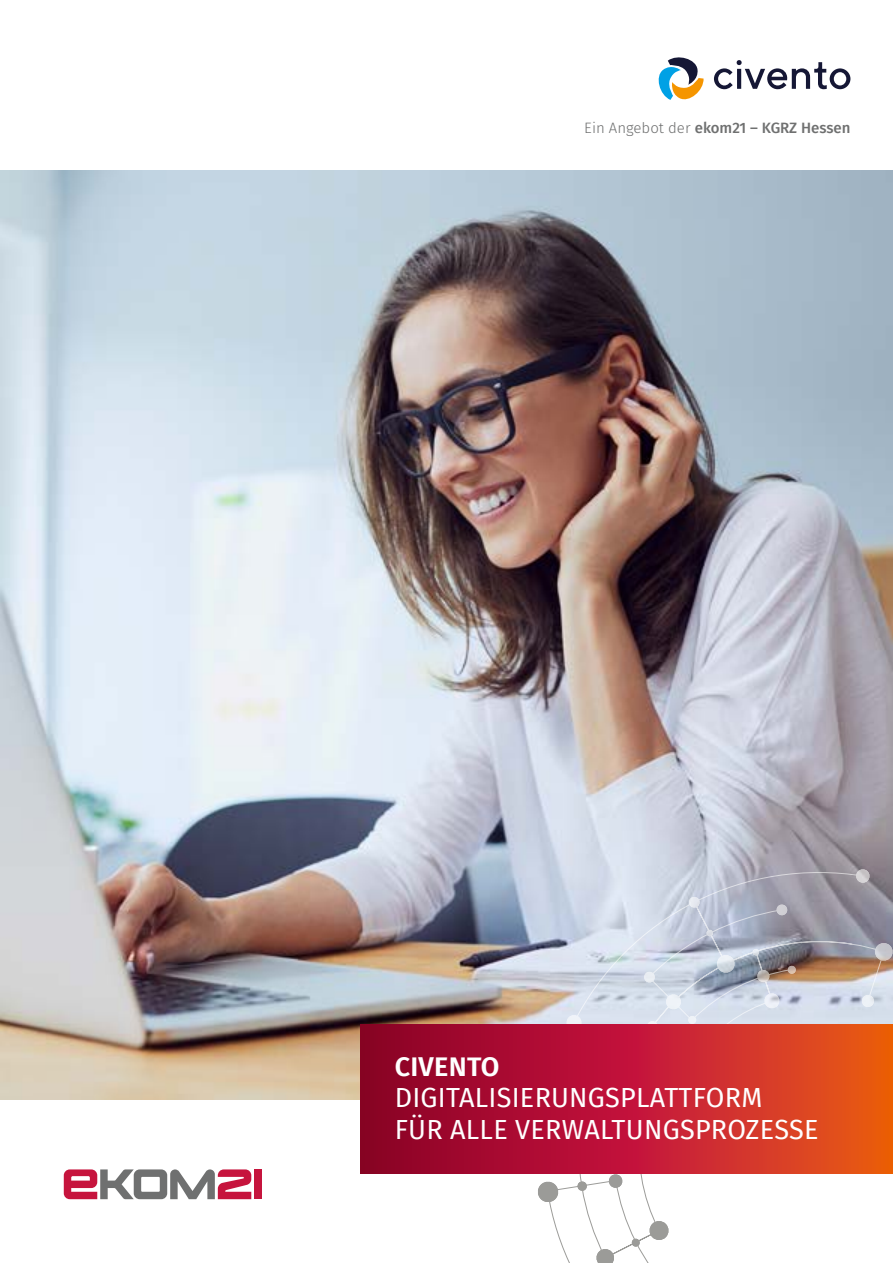
<style>
.page{position:relative;width:893px;height:1263px;background:#fff}
.page>*{position:absolute;margin:0;border:0;box-sizing:border-box;transform-origin:0 0}
.t1{font:27px/31.5px "Fira Sans";letter-spacing:.01em;color:#fff}
.t2{font:600 27px "Fira Sans";letter-spacing:.01em;color:#fff}
.t3{font:500 15px "Fira Sans";color:#6f7070}
.s1{font-weight:300}
</style>
<div class="page">
<img style="left:0;top:170px;width:893px;height:929px">
<svg style="left:547px;top:867px;width:346px;height:396px"></svg>
<svg style="left:855px;top:868px;width:15px;height:16px"></svg>
<svg style="left:775px;top:903px;width:12px;height:13px"></svg>
<svg style="left:787px;top:965px;width:9px;height:10px"></svg>
<svg style="left:763px;top:992px;width:16px;height:17px"></svg>
<svg style="left:756px;top:969px;width:13px;height:14px"></svg>
<svg style="left:716px;top:954px;width:19px;height:20px"></svg>
<svg style="left:706px;top:929px;width:7px;height:8px"></svg>
<svg style="left:688px;top:896px;width:12px;height:12px"></svg>
<svg style="left:565px;top:1014px;width:17px;height:11px"></svg>
<svg style="left:648px;top:1219px;width:21px;height:22px"></svg>
<svg style="left:631px;top:1238px;width:9px;height:9px"></svg>
<svg style="left:608px;top:1174px;width:14px;height:15px"></svg>
<svg style="left:538px;top:1180px;width:21px;height:23px"></svg>
<svg style="left:577px;top:1180px;width:10px;height:12px"></svg>
<svg style="left:595px;top:1248px;width:19px;height:15px"></svg>
<svg style="left:643px;top:971px;width:12px;height:12px"></svg>
<svg style="left:687px;top:1015px;width:9px;height:10px"></svg>
<svg style="left:665px;top:993px;width:16px;height:17px"></svg>
<svg style="left:646px;top:1020px;width:12px;height:5px"></svg>
<svg style="left:752px;top:948px;width:7px;height:8px"></svg>
<svg style="left:874px;top:942px;width:19px;height:20px"></svg>
<svg style="left:861px;top:994px;width:13px;height:14px"></svg>
<svg style="left:361px;top:1025px;width:532px;height:149px;background:#bc202c"></svg>
<svg style="left:64px;top:1169px;width:187px;height:30px"></svg>
<div style="left:254px;top:1169px;width:8px;height:30px;background:#c6143d"></div>
<svg style="left:714px;top:60px;width:136px;height:29px"></svg>
<svg style="left:658px;top:57px;width:46px;height:43px"></svg>
<p class="t3" style="left:584px;top:116px;width:268px"><span class="s1">Ein Angebot der</span> ekom21 – KGRZ Hessen</p>
<p class="t2" style="left:395px;top:1044px;width:106px">CIVENTO</p>
<p class="t1" style="left:395px;top:1081px;width:425px">DIGITALISIERUNGSPLATTFORM<br>FÜR ALLE VERWALTUNGSPROZESSE</p>
</div>
